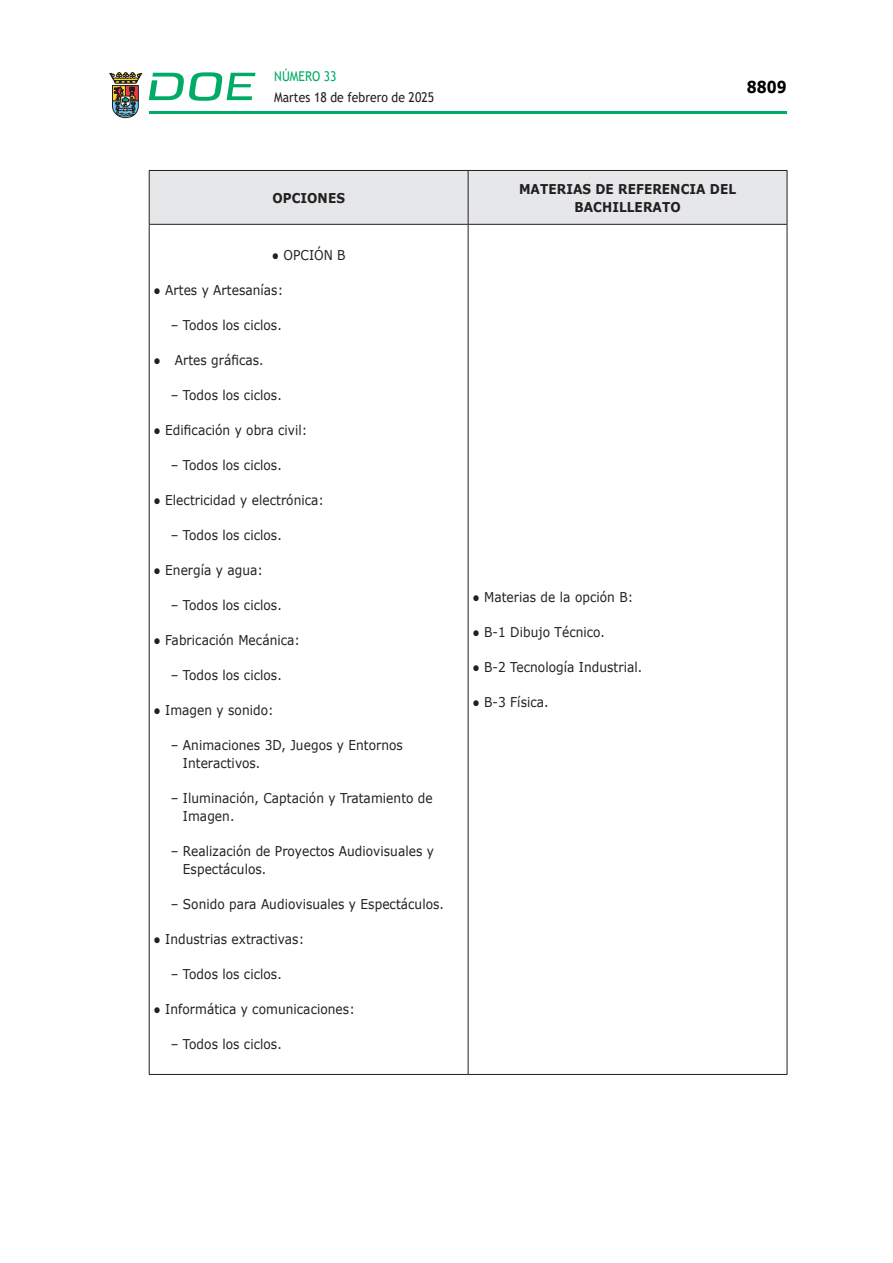
<style>
.page{position:relative;width:893px;height:1263px;background:#fff}
.page>*{position:absolute;margin:0;border:0;box-sizing:border-box;transform-origin:0 0}
.t1{font:700 16.5px "Verdana";color:#000;scale:.85 1}
.CUERPO_DE_TEXTO_TABLAS{font:13.5px/18px "Verdana";letter-spacing:.005em;color:#231f20;scale:.9 1}
.TABLATITULO{font:700 13.5px "Verdana";letter-spacing:.005em;color:#231f20;scale:.9 1}
.t2{font:13.5px "Trebuchet MS";color:#231f20;scale:.9 1}
.t3{font:13.5px "Trebuchet MS";color:#00ab67;scale:.9 1}
</style>
<div class="page">
<hr style="left:149px;top:111px;width:638px;height:3px;background:#00ab66">
<svg style="left:109px;top:72px;width:33px;height:46px"></svg>
<svg style="left:149px;top:72px;width:106px;height:29px"></svg>
<div style="left:150px;top:171px;width:637px;height:53px;background:#e6e7e9"></div>
<hr style="left:149px;top:170px;width:319px;height:1px;background:#231f20">
<hr style="left:149px;top:171px;width:1px;height:53px;background:#231f20">
<hr style="left:468px;top:170px;width:319px;height:1px;background:#231f20">
<hr style="left:468px;top:171px;width:1px;height:53px;background:#231f20">
<hr style="left:787px;top:171px;width:1px;height:53px;background:#231f20">
<hr style="left:149px;top:224px;width:319px;height:1px;background:#231f20">
<hr style="left:149px;top:225px;width:1px;height:849px;background:#231f20">
<hr style="left:468px;top:224px;width:319px;height:1px;background:#231f20">
<hr style="left:468px;top:225px;width:1px;height:849px;background:#231f20">
<hr style="left:787px;top:225px;width:1px;height:849px;background:#231f20">
<hr style="left:149px;top:1074px;width:319px;height:1px;background:#231f20">
<hr style="left:468px;top:1074px;width:319px;height:1px;background:#231f20">
<p class="t3" style="left:274px;top:67px;width:71px">NÚMERO 33</p>
<p class="t2" style="left:274px;top:88px;width:179px">Martes 18 de febrero de 2025</p>
<p class="t1" style="left:747px;top:75px;width:48px">8809</p>
<p class="TABLATITULO" style="left:272px;top:188px;width:82px">OPCIONES</p>
<p class="CUERPO_DE_TEXTO_TABLAS" style="left:272px;top:246px;width:84px">● OPCIÓN B</p>
<p class="CUERPO_DE_TEXTO_TABLAS" style="left:153px;top:281px;width:146px">● Artes y Artesanías:</p>
<p class="CUERPO_DE_TEXTO_TABLAS" style="left:171px;top:316px;width:125px">– Todos los ciclos.</p>
<p class="CUERPO_DE_TEXTO_TABLAS" style="left:153px;top:351px;width:124px">● Artes gráficas.</p>
<p class="CUERPO_DE_TEXTO_TABLAS" style="left:171px;top:386px;width:125px">– Todos los ciclos.</p>
<p class="CUERPO_DE_TEXTO_TABLAS" style="left:153px;top:421px;width:173px">● Edificación y obra civil:</p>
<p class="CUERPO_DE_TEXTO_TABLAS" style="left:171px;top:456px;width:125px">– Todos los ciclos.</p>
<p class="CUERPO_DE_TEXTO_TABLAS" style="left:153px;top:491px;width:191px">● Electricidad y electrónica:</p>
<p class="CUERPO_DE_TEXTO_TABLAS" style="left:171px;top:526px;width:125px">– Todos los ciclos.</p>
<p class="CUERPO_DE_TEXTO_TABLAS" style="left:153px;top:561px;width:123px">● Energía y agua:</p>
<p class="CUERPO_DE_TEXTO_TABLAS" style="left:171px;top:596px;width:125px">– Todos los ciclos.</p>
<p class="CUERPO_DE_TEXTO_TABLAS" style="left:153px;top:631px;width:164px">● Fabricación Mecánica:</p>
<p class="CUERPO_DE_TEXTO_TABLAS" style="left:171px;top:666px;width:125px">– Todos los ciclos.</p>
<p class="CUERPO_DE_TEXTO_TABLAS" style="left:153px;top:701px;width:135px">● Imagen y sonido:</p>
<p class="CUERPO_DE_TEXTO_TABLAS" style="left:183px;top:736px;width:246px;text-indent:-12px">– Animaciones 3D, Juegos y Entornos<br>Interactivos.</p>
<p class="CUERPO_DE_TEXTO_TABLAS" style="left:183px;top:789px;width:279px;text-indent:-12px">– Iluminación, Captación y Tratamiento de<br>Imagen.</p>
<p class="CUERPO_DE_TEXTO_TABLAS" style="left:183px;top:842px;width:280px;text-indent:-12px">– Realización de Proyectos Audiovisuales y<br>Espectáculos.</p>
<p class="CUERPO_DE_TEXTO_TABLAS" style="left:171px;top:895px;width:305px">– Sonido para Audiovisuales y Espectáculos.</p>
<p class="CUERPO_DE_TEXTO_TABLAS" style="left:153px;top:930px;width:169px">● Industrias extractivas:</p>
<p class="CUERPO_DE_TEXTO_TABLAS" style="left:171px;top:965px;width:125px">– Todos los ciclos.</p>
<p class="CUERPO_DE_TEXTO_TABLAS" style="left:153px;top:1000px;width:225px">● Informática y comunicaciones:</p>
<p class="CUERPO_DE_TEXTO_TABLAS" style="left:171px;top:1035px;width:125px">– Todos los ciclos.</p>
<p class="TABLATITULO" style="left:519px;top:179px;width:243px">MATERIAS DE REFERENCIA DEL</p>
<p class="TABLATITULO" style="left:574px;top:197px;width:120px">BACHILLERATO</p>
<p class="CUERPO_DE_TEXTO_TABLAS" style="left:472px;top:588px;width:180px">● Materias de la opción B:</p>
<p class="CUERPO_DE_TEXTO_TABLAS" style="left:472px;top:623px;width:149px">● B-1 Dibujo Técnico.</p>
<p class="CUERPO_DE_TEXTO_TABLAS" style="left:472px;top:658px;width:190px">● B-2 Tecnología Industrial.</p>
<p class="CUERPO_DE_TEXTO_TABLAS" style="left:472px;top:693px;width:86px">● B-3 Física.</p>
</div>
